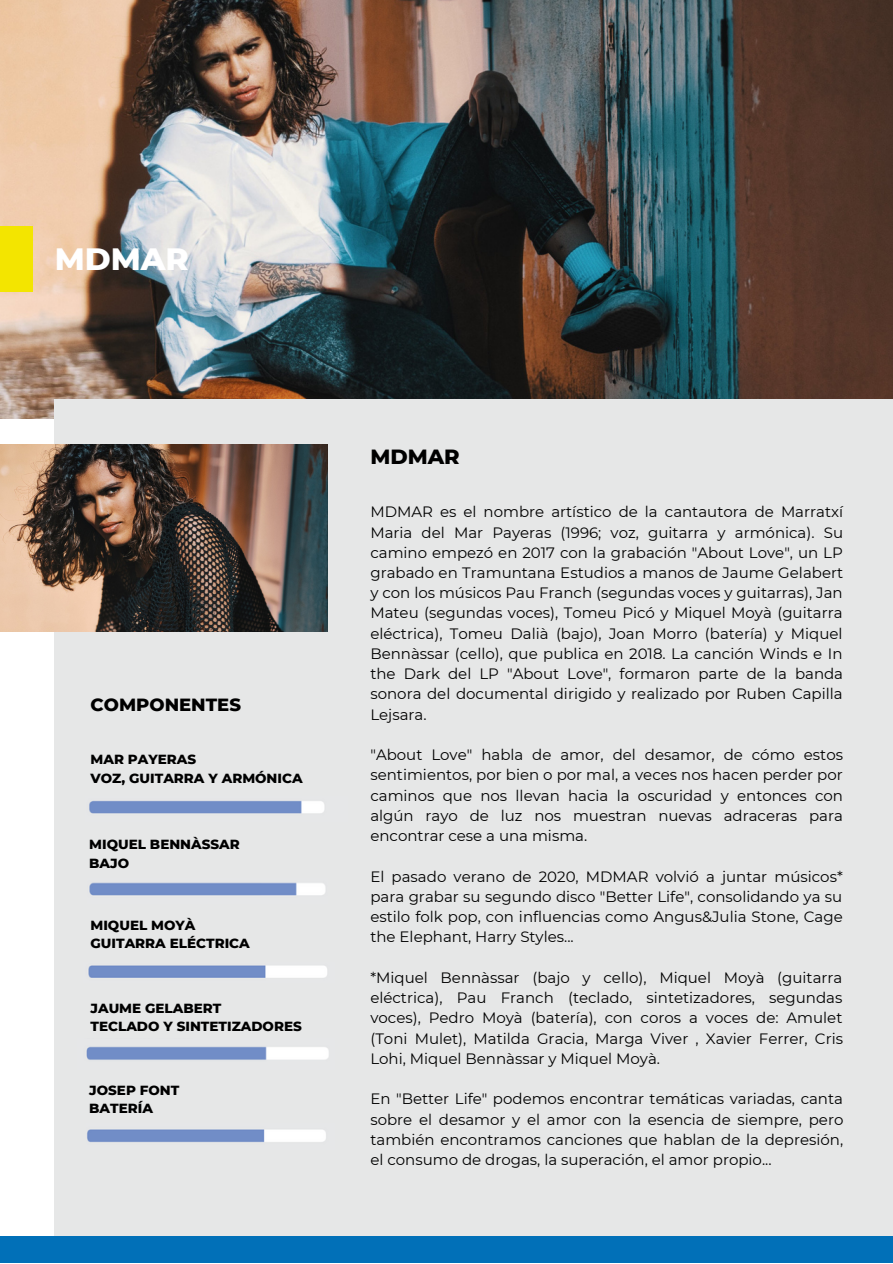
<style>
.page{position:relative;width:893px;height:1264px;background:#fff}
.page>*{position:absolute;margin:0;border:0;box-sizing:border-box;transform-origin:0 0}
.t1{font:800 31.5px "Montserrat";color:#fff}
.t2{font:800 21px "Montserrat";color:#000}
.t3{font:800 18px "Montserrat";color:#000}
.t4{font:15px/20.2px "Montserrat";color:#000;text-align:justify}
.t5{font:800 13.5px "Montserrat";color:#000}
</style>
<div class="page">
<img style="left:0;top:0;width:892px;height:418px">
<div style="left:55px;top:399px;width:837px;height:863px;background:#e6e7e7"></div>
<div style="left:0;top:225px;width:32px;height:66px;background:#f3e500"></div>
<div style="left:0;top:1235px;width:892px;height:27px;background:#0170b8"></div>
<img style="left:89px;top:800px;width:235px;height:14px">
<img style="left:89px;top:882px;width:236px;height:14px">
<img style="left:88px;top:965px;width:239px;height:13px">
<img style="left:86px;top:1046px;width:243px;height:14px">
<img style="left:87px;top:1129px;width:239px;height:13px">
<img style="left:0;top:444px;width:327px;height:187px">
<p class="t1" style="left:55px;top:240px;width:136px">MDMAR</p>
<p class="t3" style="left:90px;top:694px;width:152px">COMPONENTES</p>
<p class="t5" style="left:90px;top:751px;width:107px">MAR PAYERAS</p>
<p class="t5" style="left:90px;top:770px;width:214px">VOZ, GUITARRA Y ARMÓNICA</p>
<p class="t5" style="left:89px;top:836px;width:152px">MIQUEL BENNÀSSAR</p>
<p class="t5" style="left:89px;top:855px;width:41px">BAJO</p>
<p class="t5" style="left:90px;top:916px;width:106px">MIQUEL MOYÀ</p>
<p class="t5" style="left:90px;top:934px;width:161px">GUITARRA ELÉCTRICA</p>
<p class="t5" style="left:90px;top:1000px;width:132px">JAUME GELABERT</p>
<p class="t5" style="left:90px;top:1017px;width:213px">TECLADO Y SINTETIZADORES</p>
<p class="t5" style="left:89px;top:1081px;width:92px">JOSEP FONT</p>
<p class="t5" style="left:89px;top:1099px;width:65px">BATERÍA</p>
<p class="t2" style="left:370px;top:444px;width:91px">MDMAR</p>
<p class="t4" style="left:370px;top:502px;width:474px">MDMAR es el nombre artístico de la cantautora de Marratxí Maria del Mar Payeras (1996; voz, guitarra y armónica). Su camino empezó en 2017 con la grabación "About Love", un LP grabado en Tramuntana Estudios a manos de Jaume Gelabert y con los músicos Pau Franch (segundas voces y guitarras), Jan Mateu (segundas voces), Tomeu Picó y Miquel Moyà (guitarra eléctrica), Tomeu Dalià (bajo), Joan Morro (batería) y Miquel Bennàssar (cello), que publica en 2018. La canción Winds e In the Dark del LP "About Love", formaron parte de la banda sonora del documental dirigido y realizado por Ruben Capilla Lejsara.</p>
<p class="t4" style="left:370px;top:744px;width:474px">"About Love" habla de amor, del desamor, de cómo estos sentimientos, por bien o por mal, a veces nos hacen perder por caminos que nos llevan hacia la oscuridad y entonces con algún rayo de luz nos muestran nuevas adraceras para encontrar cese a una misma.</p>
<p class="t4" style="left:370px;top:866px;width:474px">El pasado verano de 2020, MDMAR volvió a juntar músicos* para grabar su segundo disco "Better Life", consolidando ya su estilo folk pop, con influencias como Angus&amp;Julia Stone, Cage the Elephant, Harry Styles...</p>
<p class="t4" style="left:370px;top:967px;width:474px">*Miquel Bennàssar (bajo y cello), Miquel Moyà (guitarra eléctrica), Pau Franch (teclado, sintetizadores, segundas voces), Pedro Moyà (batería), con coros a voces de: Amulet (Toni Mulet), Matilda Gracia, Marga Viver , Xavier Ferrer, Cris Lohi, Miquel Bennàssar y Miquel Moyà.</p>
<p class="t4" style="left:370px;top:1088px;width:474px">En "Better Life" podemos encontrar temáticas variadas, canta sobre el desamor y el amor con la esencia de siempre, pero también encontramos canciones que hablan de la depresión, el consumo de drogas, la superación, el amor propio...</p>
</div>
